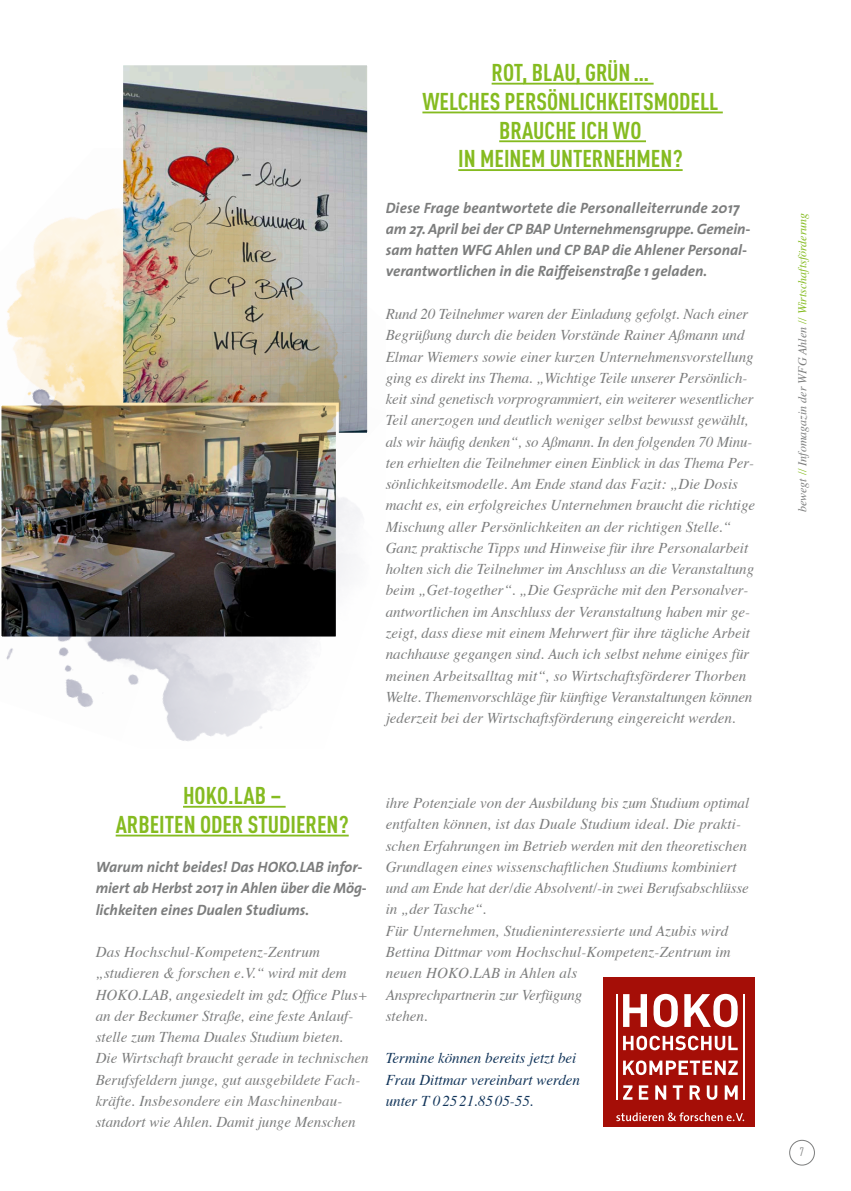
<style>
.page{position:relative;width:851px;height:1191px;background:#fff}
.page>*{position:absolute;margin:0;border:0;box-sizing:border-box;transform-origin:0 0}
.t1{font:700 24px/28.8px "DIN Cond";color:#85bb20;text-align:center}
.t2{font:italic 15px/21.3px "Times";color:#7c7d7d}
.t3{font:italic 700 15px/21.3px "The Sans";color:#7c7d7d}
.t4{font:italic 15px/21.3px "Times";color:#12355a}
.t5{font:italic 12px "Times";color:#7c7d7d}
.t6{font:12px "DIN Cond";color:#7c7d7d}
.s1{color:#85bb20}
</style>
<div class="page">
<hr style="left:491px;top:83px;width:162px;height:2px;background:#85bb20">
<hr style="left:422px;top:112px;width:300px;height:1px;background:#85bb20">
<hr style="left:499px;top:140px;width:147px;height:2px;background:#85bb20">
<hr style="left:458px;top:169px;width:224px;height:2px;background:#85bb20">
<img style="left:124px;top:66px;width:242px;height:83px">
<div style="left:603px;top:977px;width:152px;height:150px;background:#a50e07"></div>
<svg style="left:623px;top:993px;width:114px;height:34px"></svg>
<svg style="left:623px;top:1085px;width:114px;height:14px"></svg>
<svg style="left:623px;top:1060px;width:114px;height:15px"></svg>
<svg style="left:623px;top:1035px;width:114px;height:15px"></svg>
<hr style="left:616px;top:994px;width:1px;height:105px;background:#fff">
<hr style="left:743px;top:994px;width:1px;height:105px;background:#fff">
<svg style="left:616px;top:1112px;width:128px;height:9px"></svg>
<hr style="left:183px;top:806px;width:102px;height:1px;background:#85bb20">
<hr style="left:116px;top:834px;width:232px;height:2px;background:#85bb20">
<img style="left:14px;top:149px;width:354px;height:153px">
<img style="left:0;top:302px;width:368px;height:439px">
<div style="left:789px;top:1140px;width:25px;height:25px;border:1px solid #7c7d7d;border-radius:50%"></div>
<h1 class="t1" style="left:422px;top:57px;width:297px">ROT, BLAU, GRÜN…<br>WELCHES PERSÖNLICHKEITSMODELL<br>BRAUCHE ICH WO<br>IN MEINEM UNTERNEHMEN?</h1>
<p class="t3" style="left:385px;top:197px;width:365px">Diese Frage beantwortete die Personalleiterrunde 2017 am 27. April bei der CP BAP Unternehmensgruppe. Gemein‑ sam hatten WFG Ahlen und CP BAP die Ahlener Personal&shy;verantwortlichen in die Raiffeisenstraße 1 geladen.</p>
<p class="t2" style="left:385px;top:302px;width:371px">Rund 20 Teilnehmer waren der Einladung gefolgt. Nach einer Begrüßung durch die beiden Vorstände Rainer Aßmann und Elmar Wiemers sowie einer kurzen Unternehmensvorstellung ging es direkt ins Thema. „Wichtige Teile unserer Persönlich‑ keit sind genetisch vorprogrammiert, ein weiterer wesentlicher Teil anerzogen und deutlich weniger selbst bewusst gewählt, als wir häufig denken“, so Aßmann. In den folgenden 70 Minu‑ ten erhielten die Teilnehmer einen Einblick in das Thema Per‑ sönlichkeitsmodelle. Am Ende stand das Fazit: „Die Dosis macht es, ein erfolgreiches Unternehmen braucht die richtige Mischung aller Persönlichkeiten an der richtigen Stelle.“ Ganz praktische Tipps und Hinweise für ihre Personalarbeit holten sich die Teilnehmer im Anschluss an die Veranstaltung beim „Get-together“. „Die Gespräche mit den Personalver&shy;antwortlichen im Anschluss der Veranstaltung haben mir ge&shy;zeigt, dass diese mit einem Mehrwert für ihre tägliche Arbeit nachhause gegangen sind. Auch ich selbst nehme einiges für meinen Arbeitsalltag mit“, so Wirtschaftsförderer Thorben Welte. Themenvorschläge für künftige Veranstaltungen können jederzeit bei der Wirtschaftsförderung eingereicht werden.</p>
<h1 class="t1" style="left:116px;top:780px;width:234px">HOKO.LAB –<br>ARBEITEN ODER STUDIEREN?</h1>
<p class="t3" style="left:96px;top:856px;width:271px">Warum nicht beides! Das HOKO.LAB infor‑ miert ab Herbst 2017 in Ahlen über die Mög‑ lichkeiten eines Dualen Studiums.</p>
<p class="t2" style="left:96px;top:940px;width:274px">Das Hochschul-Kompetenz-Zentrum „studieren &amp; forschen e.V.“ wird mit dem HOKO.LAB, angesiedelt im gdz Office Plus+ an der Beckumer Straße, eine feste Anlauf&shy;stelle zum Thema Duales Studium bieten.<br>Die Wirtschaft braucht gerade in technischen Berufsfeldern junge, gut ausgebildete Fach&shy;kräfte. Insbesondere ein Maschinenbau‑ standort wie Ahlen. Damit junge Menschen</p>
<p class="t2" style="left:385px;top:791px;width:365px">ihre Potenziale von der Ausbildung bis zum Studium optimal entfalten können, ist das Duale Studium ideal. Die prakti&shy;schen Erfahrungen im Betrieb werden mit den theoretischen Grundlagen eines wissenschaftlichen Studiums kombiniert und am Ende hat der/die Absolvent/-in zwei Berufsabschlüsse in „der Tasche“.<br>Für Unternehmen, Studieninteressierte und Azubis wird Bettina Dittmar vom Hochschul-Kompetenz-Zentrum im neuen HOKO.LAB in Ahlen als<br>Ansprechpartnerin zur Verfügung<br>stehen.</p>
<p class="t4" style="left:385px;top:1046px;width:196px">Termine können bereits jetzt bei<br>Frau Dittmar vereinbart werden unter T 025 21.85 05-55.</p>
<p class="t5" style="left:791px;top:512px;width:301px;rotate:-90deg">bewegt <span class="s1">//</span> Infomagazin der WFG Ahlen <span class="s1">// Wirtschaftsförderung</span></p>
<p class="t6" style="left:799px;top:1145px;width:6px">7</p>
</div>
